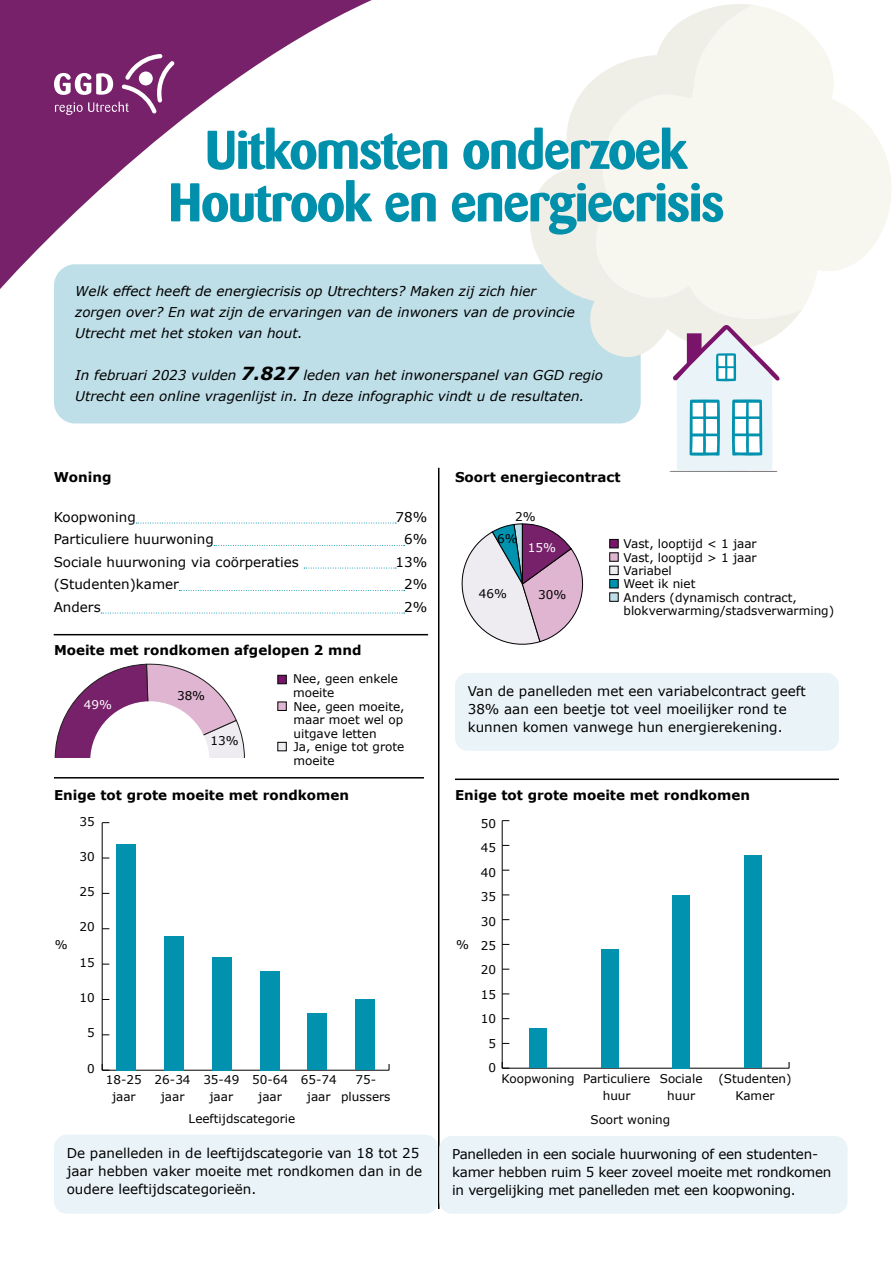
<style>
.page{position:relative;width:893px;height:1263px;background:#fff}
.page>*{position:absolute;margin:0;border:0;box-sizing:border-box;transform-origin:0 0}
.Titel_barmeno_36_bla{font:700 54px "Barmeno";letter-spacing:-.025em;color:#0090ab}
.Broodtekst_zwart{font:italic 13.5px/21px "Verdana";color:#000}
.Broodtekst_normale_t{font:13.5px/18px "Verdana";color:#000}
.Broodtekst_normale_t-2{font:13.5px/18px "Verdana";letter-spacing:-.02em;color:#000}
.Opsomteken_zonder_te{font:13.5px "Verdana";color:#000}
.Subkop2_zwart{font:700 13.5px "Verdana";color:#000}
.Broodtekst_zwart-2{font:700 13.5px "Verdana";color:#000}
.Legenda_8_zwart{font:12px/16.5px "Verdana";color:#000;text-align:center}
.Cijfers_grafieken_8{font:12px "Verdana";color:#000}
.Cijfers_grafieken_8-2{font:12px "Verdana";color:#fff}
.s1{font-weight:700;font-size:18px}
</style>
<div class="page">
<div style="left:54px;top:264px;width:587px;height:159px;background:#bedee8;border-radius:21px"></div>
<svg style="left:0;top:0;width:372px;height:289px"></svg>
<svg style="left:54px;top:54px;width:120px;height:61px"></svg>
<hr style="left:438px;top:468px;width:1px;height:741px;background:#000">
<hr style="left:54px;top:634px;width:374px;height:1px;background:#000">
<hr style="left:54px;top:777px;width:370px;height:1px;background:#000">
<hr style="left:455px;top:778px;width:384px;height:2px;background:#000">
<hr style="left:502px;top:1068px;width:287px;height:1px;background:#000">
<hr style="left:502px;top:821px;width:1px;height:247px;background:#000">
<svg style="left:502px;top:1062px;width:7px;height:7px"></svg>
<div style="left:744px;top:855px;width:18px;height:213px;background:#0092ae"></div>
<div style="left:672px;top:895px;width:18px;height:173px;background:#0092ae"></div>
<div style="left:601px;top:949px;width:18px;height:119px;background:#0092ae"></div>
<div style="left:529px;top:1028px;width:18px;height:40px;background:#0092ae"></div>
<hr style="left:102px;top:1070px;width:287px;height:1px;background:#000">
<hr style="left:102px;top:823px;width:1px;height:247px;background:#000">
<svg style="left:102px;top:1064px;width:7px;height:7px"></svg>
<div style="left:356px;top:999px;width:19px;height:71px;background:#0092ae"></div>
<div style="left:308px;top:1013px;width:19px;height:57px;background:#0092ae"></div>
<div style="left:260px;top:971px;width:19px;height:99px;background:#0092ae"></div>
<div style="left:212px;top:957px;width:19px;height:113px;background:#0092ae"></div>
<div style="left:164px;top:936px;width:19px;height:134px;background:#0092ae"></div>
<div style="left:117px;top:844px;width:19px;height:226px;background:#0092ae"></div>
<svg style="left:136px;top:523px;width:260px;height:1px"></svg>
<svg style="left:214px;top:545px;width:191px;height:1px"></svg>
<svg style="left:304px;top:568px;width:92px;height:1px"></svg>
<svg style="left:179px;top:590px;width:226px;height:1px"></svg>
<svg style="left:101px;top:613px;width:304px;height:1px"></svg>
<div style="left:455px;top:673px;width:384px;height:78px;background:#eaf4f8;border-radius:13px"></div>
<div style="left:54px;top:1135px;width:384px;height:79px;background:#eaf4f8;border-radius:13px"></div>
<div style="left:439px;top:1136px;width:409px;height:78px;background:#eaf4f8;border-radius:13px"></div>
<svg style="left:55px;top:663px;width:190px;height:94px"></svg>
<svg style="left:802px;top:26px;width:89px;height:283px;fill:#f7f7f0"></svg>
<svg style="left:530px;top:4px;width:272px;height:353px;fill:#f7f7f0"></svg>
<svg style="left:461px;top:524px;width:123px;height:121px"></svg>
<svg style="left:669px;top:324px;width:111px;height:148px"></svg>
<div style="left:278px;top:675px;width:8px;height:9px;background:#79146a;border:1px solid #000"></div>
<div style="left:278px;top:702px;width:8px;height:9px;background:#dfb5d1;border:1px solid #000"></div>
<div style="left:278px;top:742px;width:8px;height:9px;background:#eeebf1;border:1px solid #000"></div>
<div style="left:609px;top:539px;width:9px;height:9px;background:#79146a;border:1px solid #000"></div>
<div style="left:609px;top:553px;width:9px;height:8px;background:#dfb5d1;border:1px solid #000"></div>
<div style="left:609px;top:566px;width:9px;height:9px;background:#eeebf1;border:1px solid #000"></div>
<div style="left:609px;top:579px;width:9px;height:9px;background:#0092ae;border:1px solid #000"></div>
<div style="left:609px;top:593px;width:9px;height:8px;background:#bedee8;border:1px solid #000"></div>
<h1 class="Titel_barmeno_36_bla" style="left:205px;top:117px;width:484px">Uitkomsten onderzoek</h1>
<h1 class="Titel_barmeno_36_bla" style="left:168px;top:170px;width:558px">Houtrook en energiecrisis</h1>
<p class="Broodtekst_zwart" style="left:75px;top:280px;width:501px">Welk effect heeft de energiecrisis op Utrechters? Maken zij zich hier zorgen over? En wat zijn de ervaringen van de inwoners van de provincie<br>Utrecht met het stoken van hout.</p>
<p class="Broodtekst_zwart" style="left:75px;top:364px;width:529px">In februari 2023 vulden <span class="s1">7.827</span> leden van het inwonerspanel van GGD regio<br>Utrecht een online vragenlijst in. In deze infographic vindt u de resultaten.</p>
<h2 class="Subkop2_zwart" style="left:54px;top:468px;width:59px">Woning</h2>
<h2 class="Subkop2_zwart" style="left:455px;top:468px;width:167px">Soort energiecontract</h2>
<p class="Opsomteken_zonder_te" style="left:54px;top:508px;width:84px">Koopwoning</p>
<p class="Opsomteken_zonder_te" style="left:396px;top:508px;width:33px">78%</p>
<p class="Opsomteken_zonder_te" style="left:54px;top:530px;width:162px">Particuliere huurwoning</p>
<p class="Opsomteken_zonder_te" style="left:404px;top:530px;width:25px">6%</p>
<p class="Opsomteken_zonder_te" style="left:54px;top:553px;width:247px">Sociale huurwoning via coörperaties</p>
<p class="Opsomteken_zonder_te" style="left:396px;top:553px;width:33px">13%</p>
<p class="Opsomteken_zonder_te" style="left:54px;top:575px;width:127px">(Studenten)kamer</p>
<p class="Opsomteken_zonder_te" style="left:404px;top:575px;width:25px">2%</p>
<p class="Opsomteken_zonder_te" style="left:54px;top:598px;width:49px">Anders</p>
<p class="Opsomteken_zonder_te" style="left:404px;top:598px;width:25px">2%</p>
<p class="Broodtekst_zwart-2" style="left:54px;top:640px;width:309px">Moeite met rondkomen afgelopen 2 mnd</p>
<p class="Cijfers_grafieken_8-2" style="left:84px;top:697px;width:30px">49%</p>
<p class="Cijfers_grafieken_8" style="left:177px;top:687px;width:30px">38%</p>
<p class="Cijfers_grafieken_8" style="left:210px;top:733px;width:30px">13%</p>
<p class="Legenda_8_zwart" style="left:293px;top:672px;width:106px;line-height:13.5px;text-align:left">Nee, geen enkele moeite</p>
<p class="Legenda_8_zwart" style="left:293px;top:700px;width:113px;line-height:13.5px;text-align:justify">Nee, geen moeite, maar moet wel op uitgave letten</p>
<p class="Legenda_8_zwart" style="left:293px;top:740px;width:112px;line-height:13.5px;text-align:left">Ja, enige tot grote moeite</p>
<h2 class="Subkop2_zwart" style="left:54px;top:785px;width:296px">Enige tot grote moeite met rondkomen</h2>
<p class="Legenda_8_zwart" style="left:55px;top:936px;width:14px">%</p>
<p class="Legenda_8_zwart" style="left:80px;top:813px;width:17px">35</p>
<p class="Legenda_8_zwart" style="left:80px;top:848px;width:17px">30</p>
<p class="Legenda_8_zwart" style="left:80px;top:883px;width:17px">25</p>
<p class="Legenda_8_zwart" style="left:80px;top:919px;width:17px">20</p>
<p class="Legenda_8_zwart" style="left:80px;top:954px;width:17px">15</p>
<p class="Legenda_8_zwart" style="left:80px;top:989px;width:17px">10</p>
<p class="Legenda_8_zwart" style="left:87px;top:1025px;width:9px">5</p>
<p class="Legenda_8_zwart" style="left:87px;top:1060px;width:9px">0</p>
<p class="Legenda_8_zwart" style="left:106px;top:1072px;width:37px">18-25 jaar</p>
<p class="Legenda_8_zwart" style="left:155px;top:1072px;width:37px">26-34 jaar</p>
<p class="Legenda_8_zwart" style="left:203px;top:1072px;width:37px">35-49 jaar</p>
<p class="Legenda_8_zwart" style="left:252px;top:1072px;width:37px">50-64 jaar</p>
<p class="Legenda_8_zwart" style="left:301px;top:1072px;width:37px">65-74 jaar</p>
<p class="Legenda_8_zwart" style="left:341px;top:1072px;width:51px">75- plussers</p>
<p class="Legenda_8_zwart" style="left:189px;top:1110px;width:108px">Leeftijdscategorie</p>
<p class="Cijfers_grafieken_8" style="left:515px;top:508px;width:22px">2%</p>
<p class="Cijfers_grafieken_8" style="left:497px;top:530px;width:22px">6%</p>
<p class="Cijfers_grafieken_8-2" style="left:528px;top:539px;width:30px">15%</p>
<p class="Cijfers_grafieken_8" style="left:479px;top:586px;width:30px">46%</p>
<p class="Cijfers_grafieken_8" style="left:538px;top:587px;width:30px">30%</p>
<p class="Legenda_8_zwart" style="left:623px;top:535px;width:135px">Vast, looptijd &lt; 1 jaar</p>
<p class="Legenda_8_zwart" style="left:623px;top:549px;width:135px">Vast, looptijd &gt; 1 jaar</p>
<p class="Legenda_8_zwart" style="left:623px;top:562px;width:50px">Variabel</p>
<p class="Legenda_8_zwart" style="left:623px;top:576px;width:73px">Weet ik niet</p>
<p class="Legenda_8_zwart" style="left:623px;top:591px;width:212px;line-height:13.5px;text-align:left">Anders (dynamisch contract, blokverwarming/stadsverwarming)</p>
<p class="Broodtekst_normale_t" style="left:468px;top:682px;width:340px">Van de panelleden met een variabelcontract geeft<br>38% aan een beetje tot veel moeilijker rond te kunnen komen vanwege hun energierekening.</p>
<h2 class="Subkop2_zwart" style="left:455px;top:785px;width:296px">Enige tot grote moeite met rondkomen</h2>
<p class="Legenda_8_zwart" style="left:481px;top:815px;width:17px">50</p>
<p class="Legenda_8_zwart" style="left:481px;top:839px;width:17px">45</p>
<p class="Legenda_8_zwart" style="left:456px;top:936px;width:14px">%</p>
<p class="Legenda_8_zwart" style="left:481px;top:864px;width:17px">40</p>
<p class="Legenda_8_zwart" style="left:481px;top:884px;width:17px;line-height:24.5px;text-align:justify">35<br>30<br>25<br>20</p>
<p class="Legenda_8_zwart" style="left:481px;top:986px;width:17px">15</p>
<p class="Legenda_8_zwart" style="left:481px;top:1010px;width:17px">10</p>
<p class="Legenda_8_zwart" style="left:488px;top:1031px;width:9px;line-height:24.5px;text-align:left">5<br>0</p>
<p class="Legenda_8_zwart" style="left:603px;top:1070px;width:49px;text-align:left;text-indent:-101px">Koopwoning Particuliere huur</p>
<p class="Legenda_8_zwart" style="left:660px;top:1070px;width:44px">Sociale huur</p>
<p class="Legenda_8_zwart" style="left:718px;top:1070px;width:75px">(Studenten)<br>Kamer</p>
<p class="Legenda_8_zwart" style="left:590px;top:1111px;width:81px">Soort woning</p>
<p class="Broodtekst_normale_t" style="left:67px;top:1144px;width:357px">De panelleden in de leeftijdscategorie van 18 tot 25 jaar hebben vaker moeite met rondkomen dan in de oudere leeftijdscategorieën.</p>
<p class="Broodtekst_normale_t-2" style="left:452px;top:1145px;width:381px">Panelleden in een sociale huurwoning of een studenten&shy;kamer hebben ruim 5 keer zoveel moeite met rondkomen in vergelijking met panelleden met een koopwoning.</p>
</div>
